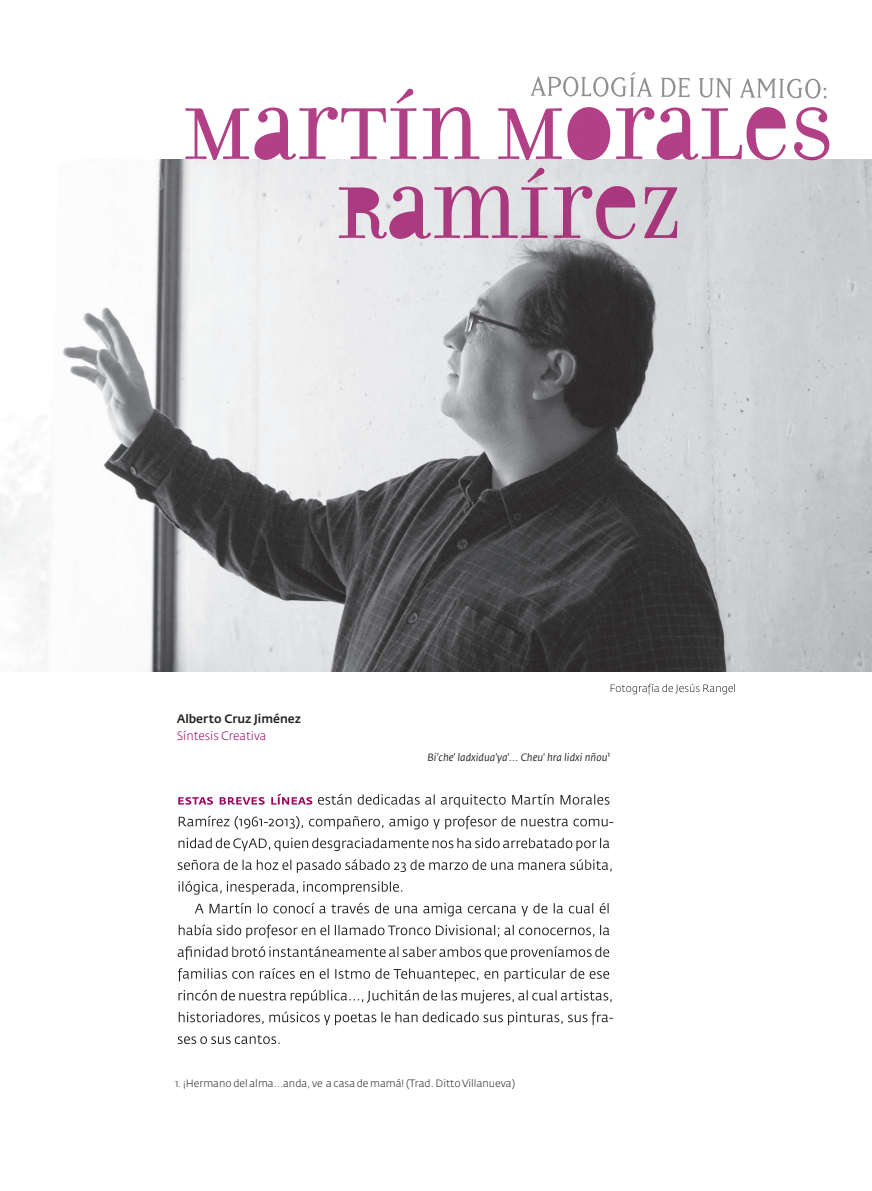
<style>
.page{position:relative;width:872px;height:1191px;background:#fff}
.page>*{position:absolute;margin:0;border:0;box-sizing:border-box;transform-origin:0 0}
.t1{font:500 12px/16.5px "Fedra Sans Std";color:#231f20}
.t2{font:300 10.5px "Fedra Sans Std";color:#231f20}
.t3{font:italic 10.5px "Fedra Sans Std";color:#231f20}
.s1{font-weight:300;color:#97015e}
</style>
<div class="page">
<svg style="left:178px;top:1035px;width:102px;height:9px"></svg>
<svg style="left:179px;top:1011px;width:434px;height:14px"></svg>
<svg style="left:178px;top:989px;width:433px;height:14px"></svg>
<svg style="left:178px;top:968px;width:431px;height:13px"></svg>
<svg style="left:178px;top:946px;width:431px;height:13px"></svg>
<svg style="left:179px;top:924px;width:430px;height:14px"></svg>
<svg style="left:195px;top:902px;width:413px;height:14px"></svg>
<svg style="left:178px;top:881px;width:224px;height:13px"></svg>
<svg style="left:178px;top:859px;width:433px;height:13px"></svg>
<svg style="left:178px;top:837px;width:431px;height:14px"></svg>
<svg style="left:179px;top:815px;width:434px;height:14px"></svg>
<svg style="left:318px;top:793px;width:291px;height:14px"></svg>
<svg style="left:178px;top:793px;width:134px;height:11px"></svg>
<img style="left:0;top:160px;width:872px;height:512px">
<svg style="left:185px;top:88px;width:231px;height:72px"></svg>
<svg style="left:423px;top:107px;width:56px;height:52px"></svg>
<svg style="left:498px;top:107px;width:112px;height:53px"></svg>
<svg style="left:616px;top:107px;width:170px;height:53px"></svg>
<svg style="left:794px;top:107px;width:35px;height:53px"></svg>
<svg style="left:339px;top:167px;width:208px;height:72px;background:#d3b2c8"></svg>
<svg style="left:554px;top:186px;width:82px;height:53px;background:#c99fbb"></svg>
<svg style="left:644px;top:187px;width:33px;height:52px;background:#c296b3"></svg>
<svg style="left:530px;top:72px;width:122px;height:25px"></svg>
<svg style="left:661px;top:78px;width:28px;height:19px"></svg>
<svg style="left:699px;top:78px;width:32px;height:21px"></svg>
<svg style="left:739px;top:78px;width:87px;height:21px"></svg>
<svg style="left:610px;top:683px;width:125px;height:11px"></svg>
<p class="t1" style="left:177px;top:710px;width:126px">Alberto Cruz Jiménez<br><span class="s1">Síntesis Creativa</span></p>
<p class="t3" style="left:427px;top:751px;width:184px">Bi'che' ladxidua'ya'... Cheu' hra lidxi nñou¹</p>
<p class="t2" style="left:175px;top:1076px;width:342px">1. ¡Hermano del alma...anda, ve a casa de mamá! (Trad. Ditto Villanueva)</p>
</div>
